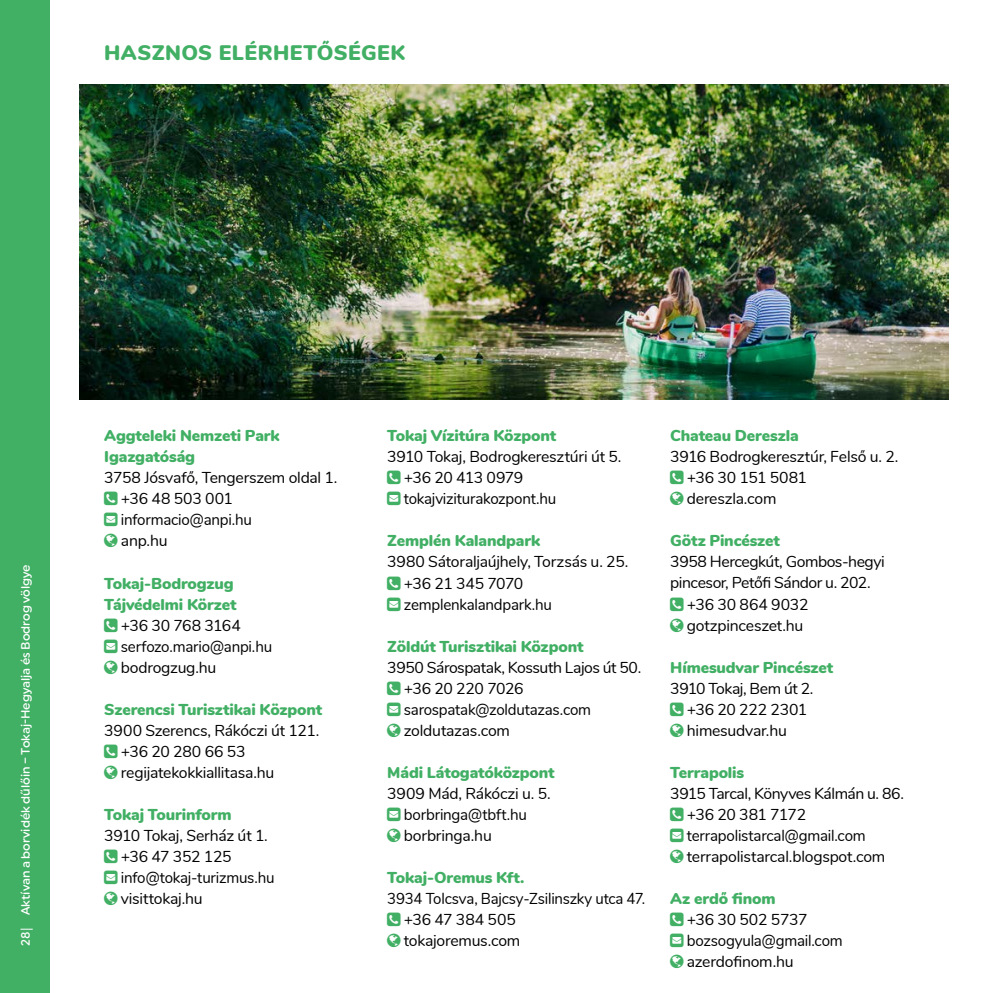
<style>
.page{position:relative;width:993px;height:993px;background:#fff}
.page>*{position:absolute;margin:0;border:0;box-sizing:border-box;transform-origin:0 0}
.t1{font:900 21px "Nunito";letter-spacing:.02em;color:#41af64}
.t2{font:15.75px/21px "Nunito";letter-spacing:-.015em;color:#000}
.t3{font:900 15.75px/21px "Nunito";letter-spacing:-.01em;color:#41af64}
.t4{font:15.75px/21px "Nunito";letter-spacing:-.015em;color:#000;scale:.95 1}
.t5{font:500 12.25px "Uniform Rnd";letter-spacing:-.005em;color:#fff}
</style>
<div class="page">
<div style="left:0;top:0;width:50px;height:992px;background:#41af64"></div>
<svg style="left:20px;top:928px;width:13px;height:1px"></svg>
<img style="left:79px;top:84px;width:868px;height:315px">
<h1 class="t1" style="left:104px;top:37px;width:302px">HASZNOS ELÉRHETŐSÉGEK</h1>
<p class="t5" style="left:21px;top:914px;width:352px;rotate:-90deg">Aktívan a borvidék dűlőin – Tokaj-Hegyalja és Bodrog völgye</p>
<p class="t5" style="left:21px;top:945px;width:16px;rotate:-90deg">28</p>
<p class="t3" style="left:104px;top:424px;width:177px">Aggteleki Nemzeti Park<br>Igazgatóság</p>
<p class="t2" style="left:121px;top:466px;width:218px;text-indent:-17px">3758 Jósvafő, Tengerszem oldal 1. +36 48 503 001 informacio@anpi.hu<br>anp.hu</p>
<p class="t3" style="left:104px;top:571px;width:134px">Tokaj-Bodrogzug<br>Tájvédelmi Körzet</p>
<p class="t2" style="left:121px;top:614px;width:153px">+36 30 768 3164 serfozo.mario@anpi.hu bodrogzug.hu</p>
<p class="t3" style="left:104px;top:697px;width:219px">Szerencsi Turisztikai Központ</p>
<p class="t2" style="left:121px;top:719px;width:200px;text-indent:-17px">3900 Szerencs, Rákóczi út 121. +36 20 280 66 53 regijatekokkiallitasa.hu</p>
<p class="t3" style="left:104px;top:802px;width:129px">Tokaj Tourinform</p>
<p class="t2" style="left:121px;top:824px;width:155px;text-indent:-17px">3910 Tokaj, Serház út 1. +36 47 352 125 info@tokaj-turizmus.hu visittokaj.hu</p>
<p class="t3" style="left:387px;top:424px;width:170px">Tokaj Vízitúra Központ</p>
<p class="t2" style="left:404px;top:445px;width:219px;text-indent:-17px">3910 Tokaj, Bodrogkeresztúri út 5. +36 20 413 0979 tokajviziturakozpont.hu</p>
<p class="t3" style="left:387px;top:529px;width:154px">Zemplén Kalandpark</p>
<p class="t2" style="left:404px;top:551px;width:226px;text-indent:-17px">3980 Sátoraljaújhely, Torzsás u. 25. +36 21 345 7070 zemplenkalandpark.hu</p>
<p class="t3" style="left:387px;top:634px;width:198px">Zöldút Turisztikai Központ</p>
<p class="t2" style="left:404px;top:656px;width:239px;text-indent:-17px">3950 Sárospatak, Kossuth Lajos út 50. +36 20 220 7026 sarospatak@zoldutazas.com zoldutazas.com</p>
<p class="t3" style="left:387px;top:760px;width:169px">Mádi Látogatóközpont</p>
<p class="t2" style="left:404px;top:782px;width:148px;text-indent:-17px">3909 Mád, Rákóczi u. 5. borbringa@tbft.hu borbringa.hu</p>
<p class="t3" style="left:387px;top:865px;width:139px">Tokaj-Oremus Kft.</p>
<p class="t4" style="left:404px;top:886px;width:255px;text-indent:-17px">3934 Tolcsva, Bajcsy-Zsilinszky utca 47. +36 47 384 505<br>tokajoremus.com</p>
<p class="t3" style="left:670px;top:424px;width:130px">Chateau Dereszla</p>
<p class="t2" style="left:686px;top:445px;width:213px;text-indent:-17px">3916 Bodrogkeresztúr, Felső u. 2. +36 30 151 5081 dereszla.com</p>
<p class="t3" style="left:670px;top:529px;width:111px">Götz Pincészet</p>
<p class="t2" style="left:670px;top:551px;width:216px">3958 Hercegkút, Gombos-hegyi</p>
<p class="t2" style="left:670px;top:571px;width:202px">pincesor, Pető昀椀 Sándor u. 202.</p>
<p class="t2" style="left:686px;top:593px;width:123px">+36 30 864 9032</p>
<p class="t2" style="left:686px;top:614px;width:118px">gotzpinceszet.hu</p>
<p class="t3" style="left:670px;top:655px;width:164px">Hímesudvar Pincészet</p>
<p class="t2" style="left:686px;top:676px;width:128px;text-indent:-17px">3910 Tokaj, Bem út 2. +36 20 222 2301 himesudvar.hu</p>
<p class="t3" style="left:670px;top:760px;width:75px">Terrapolis</p>
<p class="t2" style="left:686px;top:782px;width:219px;text-indent:-17px">3915 Tarcal, Könyves Kálmán u. 86. +36 20 381 7172 terrapolistarcal@gmail.com terrapolistarcal.blogspot.com</p>
<p class="t3" style="left:670px;top:886px;width:107px">Az erdő 昀椀nom</p>
<p class="t2" style="left:686px;top:908px;width:157px">+36 30 502 5737 bozsogyula@gmail.com azerdo昀椀nom.hu</p>
</div>
